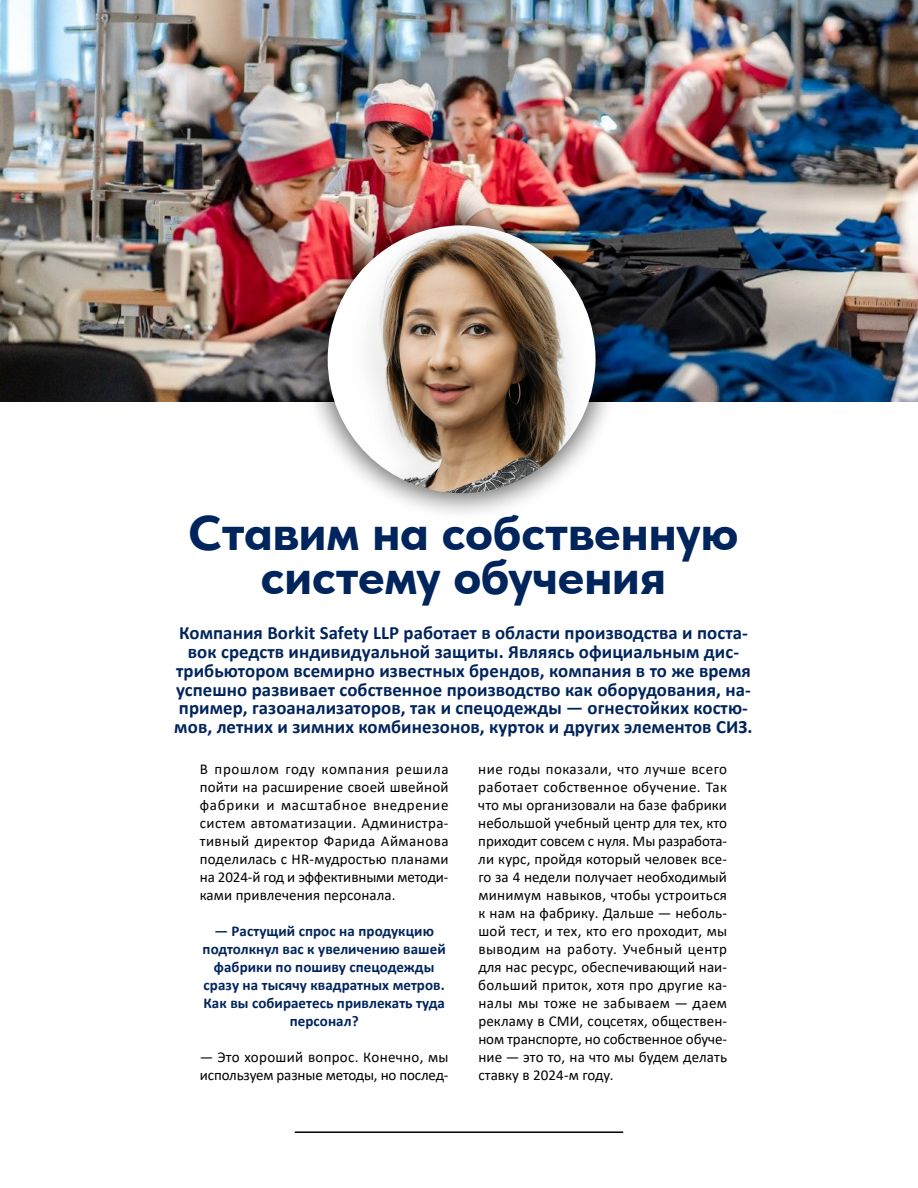
<style>
.page{position:relative;width:918px;height:1188px;background:#fff}
.page>*{position:absolute;margin:0;border:0;box-sizing:border-box;transform-origin:0 0}
.t1{font:800 49.5px/43.8px "Tilda Sans";color:#00245c;text-align:center}
.t2{font:700 18.75px/18.8px "Calibri";letter-spacing:.005em;color:#00245c;text-align:center}
.t3{font:15px/18px "Calibri";color:#000;text-align:justify}
.t4{font:700 15px/18px "Calibri";letter-spacing:.005em;color:#00245c;text-align:center}
</style>
<div class="page">
<hr style="left:295px;top:1131px;width:328px;height:2px;background:#000">
<img style="left:0;top:0;width:918px;height:402px">
<div style="left:300px;top:198px;width:323px;height:323px;background:#000;opacity:.61"></div>
<img style="left:328px;top:225px;width:268px;height:268px;border-radius:134px">
<h1 class="t1" style="left:188px;top:512px;width:551px">Ставим на собственную систему обучения</h1>
<p class="t2" style="left:174px;top:624px;width:580px">Компания Borkit Safety LLP работает в области производства и поста&shy;вок средств индивидуальной защиты. Являясь официальным дис&shy;трибьютором всемирно известных брендов, компания в то же время успешно развивает собственное производство как оборудования, на&shy;пример, газоанализаторов, так и спецодежды — огнестойких костю&shy;мов, летних и зимних комбинезонов, курток и других элементов СИЗ.</p>
<p class="t3" style="left:200px;top:760px;width:250px">В прошлом году компания решила пойти на расширение своей швейной фабрики и масштабное внедрение систем автоматизации. Администра&shy;тивный директор Фарида Айманова поделилась с HR-мудростью планами на 2024‑й год и эффективными методи&shy;ками привлечения персонала.</p>
<p class="t4" style="left:203px;top:922px;width:245px">— Растущий спрос на продукцию подтолкнул вас к увеличению вашей фабрики по пошиву спецодежды сразу на тысячу квадратных метров.<br>Как вы собираетесь привлекать туда персонал?</p>
<p class="t3" style="left:200px;top:1048px;width:250px">— Это хороший вопрос. Конечно, мы используем разные методы, но послед-</p>
<p class="t3" style="left:478px;top:760px;width:250px">ние годы показали, что лучше всего работает собственное обучение. Так что мы организовали на базе фабрики небольшой учебный центр для тех, кто приходит совсем с нуля. Мы разработа&shy;ли курс, пройдя который человек все&shy;го за 4 недели получает необходимый минимум навыков, чтобы устроиться к нам на фабрику. Дальше — неболь&shy;шой тест, и тех, кто его проходит, мы выводим на работу. Учебный центр для нас ресурс, обеспечивающий наи&shy;больший приток, хотя про другие ка&shy;налы мы тоже не забываем — даем рекламу в СМИ, соцсетях, обществен&shy;ном транспорте, но собственное обуче&shy;ние — это то, на что мы будем делать ставку в 2024‑м году.</p>
</div>
